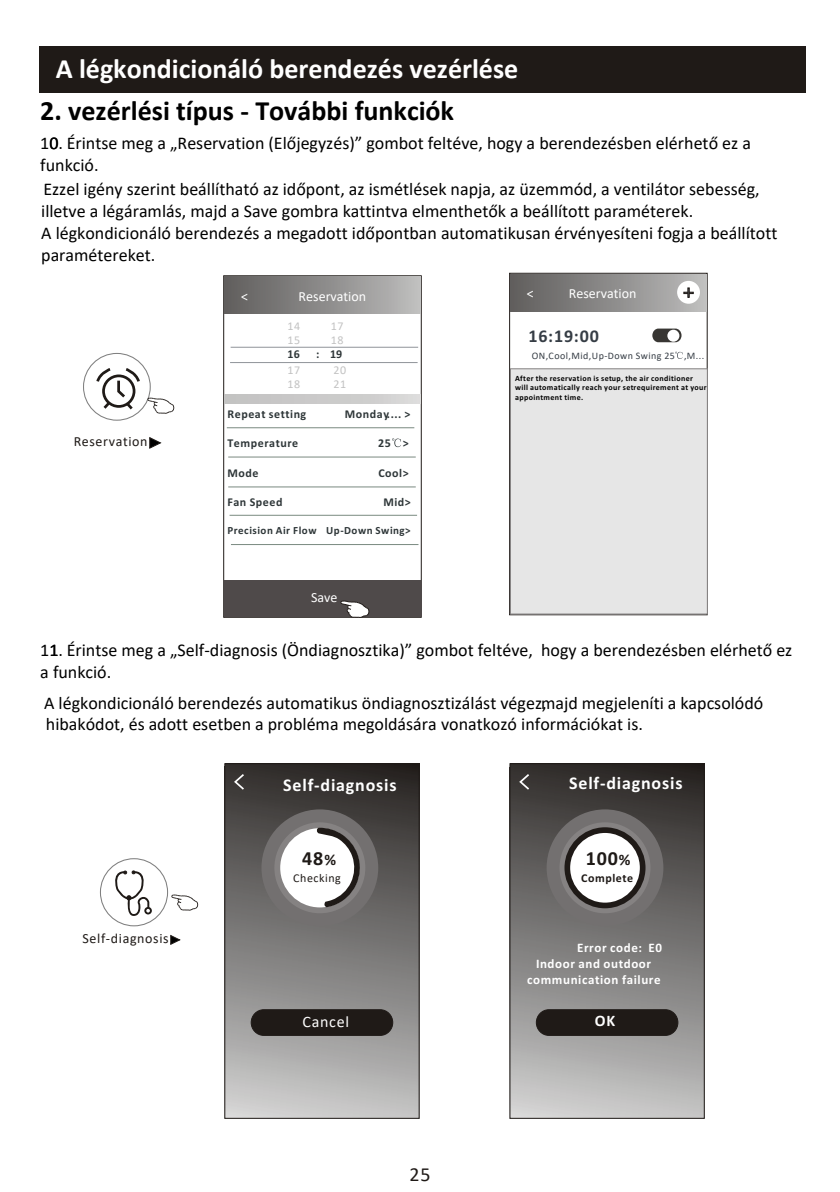
<style>
.page{position:relative;width:840px;height:1192px;background:#fff}
.page>*{position:absolute;margin:0;border:0;box-sizing:border-box;transform-origin:0 0}
.t1{font:700 28px "Calibri";color:#fff}
.t2{font:700 28px "Calibri";color:#000}
.t3{font:21.4px "Avant Garde Bk BT";color:#1f1a17}
.t4{font:700 20px "Calibri";color:#1f1a17}
.t5{font:20px "Calibri";color:#1f1a17}
.t6{font:18px/22px "Calibri";color:#000}
.t7{font:700 18px "Calibri";letter-spacing:.045em;color:#fff}
.t8{font:700 18px "Calibri";color:#363d45}
.t9{font:16px "Calibri";letter-spacing:.045em;color:#fff}
.t10{font:700 16px "Calibri";color:#fff}
.t11{font:14px "Calibri";color:#fff}
.t12{font:14px "Calibri";letter-spacing:.045em;color:#1f1a17}
.t13{font:700 13px "Calibri";letter-spacing:.045em;color:#fff}
.t14{font:700 12px "Calibri";letter-spacing:.045em;color:#2e3638}
.t15{font:12px "Calibri";letter-spacing:.045em;color:#c2c2c2}
.t16{font:12px "Calibri";letter-spacing:.045em;color:#1f1a17}
.t17{font:700 12px "Calibri";letter-spacing:.045em;color:#1f1a17}
.t18{font:700 11px "Calibri";letter-spacing:.045em;color:#2e3638}
.t19{font:10px "Calibri";letter-spacing:.045em;color:#363d45}
.t20{font:700 8px/9.8px "Calibri";letter-spacing:.045em;color:#000}
.s1{font-size:16px}
</style>
<div class="page">
<div style="left:39px;top:46px;width:766px;height:47px;background:#1f1a17"></div>
<div style="left:223px;top:276px;width:198px;height:342px;background:#fff;border:1px solid #1f1a17"></div>
<hr style="left:228px;top:457px;width:188px;height:1px;background:#7a8a80">
<img style="left:224px;top:277px;width:197px;height:37px">
<div style="left:224px;top:580px;width:197px;height:37px;background:#4f4a4a"></div>
<hr style="left:228px;top:487px;width:188px;height:1px;background:#7a8a80">
<hr style="left:231px;top:347px;width:187px;height:1px;background:#8f9499">
<hr style="left:227px;top:427px;width:187px;height:1px;background:#7a8a80">
<hr style="left:230px;top:362px;width:188px;height:1px;background:#8f9499">
<svg style="left:392px;top:438px;width:9px;height:9px"></svg>
<hr style="left:231px;top:544px;width:187px;height:1px;background:#7a8a80">
<hr style="left:230px;top:515px;width:187px;height:1px;background:#7a8a80">
<svg style="left:340px;top:601px;width:30px;height:17px"></svg>
<div style="left:509px;top:273px;width:198px;height:342px;background:#fff;border:1px solid #1f1a17"></div>
<img style="left:510px;top:274px;width:197px;height:37px">
<div style="left:677px;top:281px;width:23px;height:23px;background:#fff;border-radius:50%"></div>
<svg style="left:684px;top:288px;width:9px;height:10px"></svg>
<svg style="left:675px;top:352px;width:8px;height:7px"></svg>
<div style="left:652px;top:329px;width:30px;height:13px;background:#383633;border-radius:6px"></div>
<div style="left:667px;top:330px;width:12px;height:12px;background:#fff;border-radius:50%"></div>
<div style="left:510px;top:369px;width:198px;height:245px;background:#e6e6e6;border:1px solid #858282"></div>
<svg style="left:149px;top:437px;width:12px;height:12px"></svg>
<svg style="left:83px;top:353px;width:91px;height:68px"></svg>
<img style="left:227px;top:765px;width:190px;height:352px">
<div style="left:225px;top:763px;width:194px;height:356px;border:1px solid #1f1a17"></div>
<svg style="left:234px;top:774px;width:10px;height:16px"></svg>
<div style="left:261px;top:809px;width:117px;height:117px;background:#737070;border-radius:50%"></div>
<div style="left:274px;top:822px;width:91px;height:91px;background:#858282;border-radius:50%"></div>
<div style="left:280px;top:828px;width:79px;height:79px;background:#fff;border-radius:50%"></div>
<svg style="left:316px;top:828px;width:45px;height:79px"></svg>
<div style="left:251px;top:1010px;width:142px;height:26px;background:#1f1a17;border:1px solid #1f1a17;border-radius:13px"></div>
<img style="left:512px;top:765px;width:191px;height:352px">
<div style="left:510px;top:763px;width:195px;height:356px;border:1px solid #1f1a17"></div>
<svg style="left:519px;top:774px;width:10px;height:16px"></svg>
<div style="left:547px;top:809px;width:116px;height:117px;background:#737070;border-radius:50%"></div>
<div style="left:560px;top:822px;width:90px;height:91px;background:#858282;border-radius:50%"></div>
<div style="left:536px;top:1010px;width:142px;height:26px;background:#1f1a17;border:1px solid #1f1a17;border-radius:13px"></div>
<div style="left:565px;top:827px;width:81px;height:81px;background:#fff;border:6px solid #1f1a17;border-radius:50%"></div>
<svg style="left:170px;top:935px;width:10px;height:10px"></svg>
<svg style="left:100px;top:858px;width:98px;height:68px"></svg>
<h1 class="t1" style="left:56px;top:57px;width:464px">A légkondicionáló berendezés vezérlése</h1>
<h1 class="t2" style="left:40px;top:99px;width:415px">2. vezérlési típus - További funkciók</h1>
<p class="t6" style="left:40px;top:134px;width:712px">10. Érintse meg a „Reservation (Előjegyzés)” gombot feltéve, hogy a berendezésben elérhető ez a funkció.</p>
<p class="t6" style="left:41px;top:179px;width:738px">Ezzel igény szerint beállítható az időpont, az ismétlések napja, az üzemmód, a ventilátor sebesség, illetve a légáramlás, majd a Save gombra kattintva elmenthetők a beállított paraméterek.<br>A légkondicionáló berendezés a megadott időpontban automatikusan érvényesíteni fogja a beállított paramétereket.</p>
<p class="t12" style="left:74px;top:432px;width:75px">Reservation</p>
<p class="t11" style="left:241px;top:286px;width:8px">&lt;</p>
<p class="t11" style="left:299px;top:286px;width:69px">Reservation</p>
<p class="t15" style="left:288px;top:317px;width:14px">14</p>
<p class="t15" style="left:331px;top:317px;width:14px">17</p>
<p class="t15" style="left:288px;top:332px;width:14px">15</p>
<p class="t15" style="left:331px;top:332px;width:14px">18</p>
<p class="t15" style="left:288px;top:361px;width:14px">17</p>
<p class="t15" style="left:333px;top:361px;width:14px">20</p>
<p class="t15" style="left:288px;top:376px;width:14px">18</p>
<p class="t15" style="left:333px;top:376px;width:14px">21</p>
<p class="t14" style="left:288px;top:349px;width:14px">16</p>
<p class="t14" style="left:316px;top:349px;width:28px">: 19</p>
<p class="t14" style="left:227px;top:409px;width:80px">Repeat setting</p>
<p class="t14" style="left:345px;top:409px;width:67px">Monday.... &gt;</p>
<p class="t14" style="left:227px;top:438px;width:72px">Temperature</p>
<p class="t14" style="left:378px;top:438px;width:32px">25 &gt;</p>
<p class="t14" style="left:227px;top:468px;width:33px">Mode</p>
<p class="t14" style="left:378px;top:468px;width:32px">Cool&gt;</p>
<p class="t14" style="left:227px;top:497px;width:57px">Fan Speed</p>
<p class="t14" style="left:383px;top:497px;width:29px">Mid&gt;</p>
<p class="t18" style="left:227px;top:526px;width:185px">Precision Air Flow Up-Down Swing&gt;</p>
<p class="t11" style="left:311px;top:588px;width:28px">Save</p>
<p class="t11" style="left:527px;top:284px;width:8px">&lt;</p>
<p class="t11" style="left:569px;top:284px;width:69px">Reservation</p>
<p class="t8" style="left:528px;top:329px;width:72px">16:19:00</p>
<p class="t19" style="left:532px;top:349px;width:174px">ON,Cool,Mid,Up-Down Swing 25 ,M...</p>
<p class="t20" style="left:515px;top:374px;width:193px">After the reservation is setup, the air conditioner will automatically reach your setrequirement at your appointment time.</p>
<p class="t6" style="left:40px;top:641px;width:754px">11. Érintse meg a „Self-diagnosis (Öndiagnosztika)” gombot feltéve, hogy a berendezésben elérhető ez a funkció.</p>
<p class="t6" style="left:44px;top:694px;width:721px;line-height:21.2px">A légkondicionáló berendezés automatikus öndiagnosztizálást végez, majd megjeleníti a kapcsolódó hibakódot, és adott esetben a probléma megoldására vonatkozó információkat is.</p>
<p class="t12" style="left:83px;top:929px;width:88px">Self-diagnosis</p>
<p class="t7" style="left:283px;top:777px;width:115px">Self-diagnosis</p>
<p class="t7" style="left:569px;top:775px;width:115px">Self-diagnosis</p>
<p class="t4" style="left:302px;top:850px;width:35px">48<span class="s1">%</span></p>
<p class="t16" style="left:293px;top:870px;width:49px">Checking</p>
<p class="t4" style="left:586px;top:850px;width:46px">100<span class="s1">%</span></p>
<p class="t17" style="left:581px;top:873px;width:54px">Complete</p>
<p class="t3" style="left:593px;top:855px;width:27px">48</p>
<p class="t13" style="left:577px;top:943px;width:86px">Error code: E0</p>
<p class="t13" style="left:536px;top:958px;width:117px">Indoor and outdoor</p>
<p class="t13" style="left:527px;top:974px;width:135px">communication failure</p>
<p class="t9" style="left:302px;top:1010px;width:48px">Cancel</p>
<p class="t10" style="left:595px;top:1014px;width:22px">OK</p>
<p class="t5" style="left:409px;top:1161px;width:23px">25</p>
</div>
